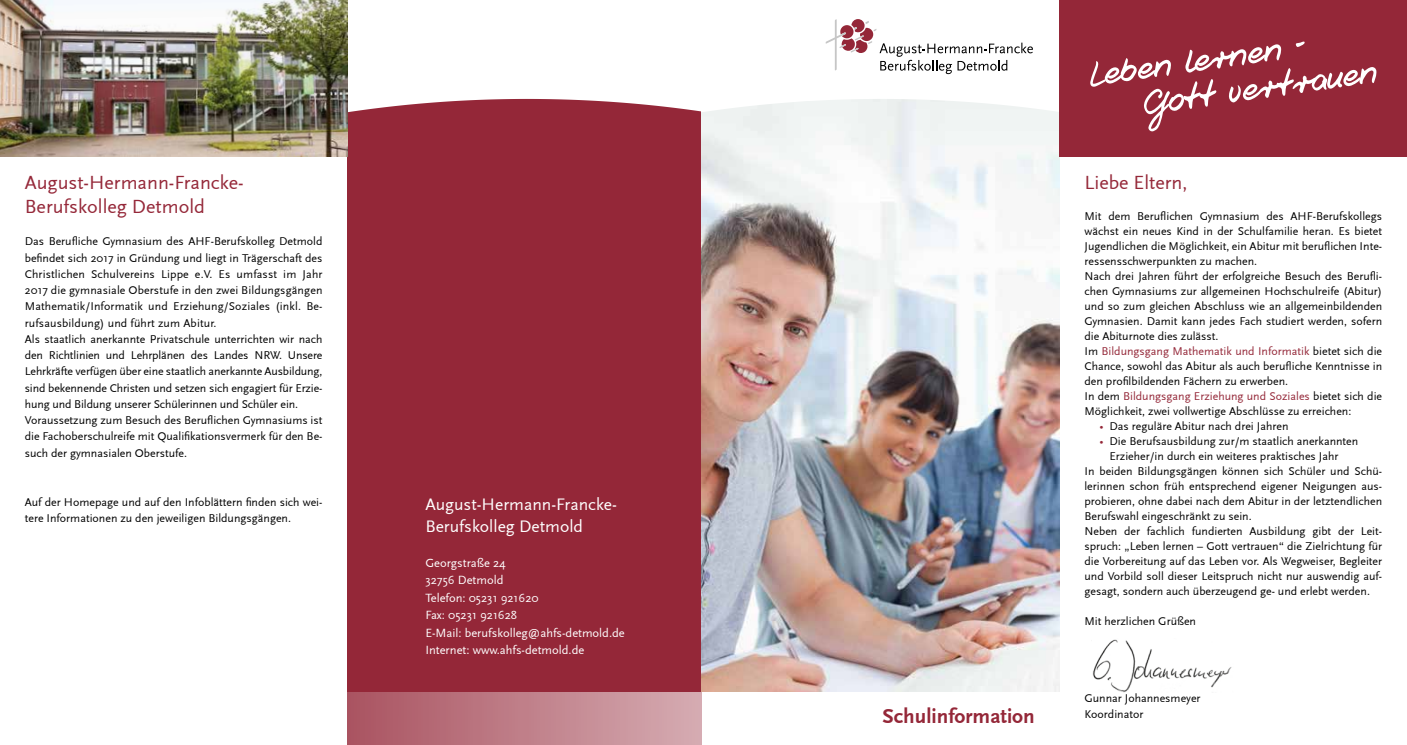
<style>
.page{position:relative;width:1407px;height:745px;background:#fff}
.page>*{position:absolute;margin:0;border:0;box-sizing:border-box;transform-origin:0 0}
.t1{font:700 21.25px "Scala Sans";color:#942738}
.t2{font:20px/24px "Scala Sans";color:#952839}
.t3{font:17.5px/21.2px "Scala Sans";color:#fff}
.t4{font:12.5px/17.5px "Scala Sans";color:#fff}
.t5{font:11.88px/16.2px "Scala Sans";color:#000}
.s1{color:#942738}
</style>
<div class="page">
<div style="left:347px;top:61px;width:355px;height:683px;background:#942738"></div>
<img style="left:702px;top:113px;width:357px;height:578px">
<svg style="left:347px;top:0;width:712px;height:113px"></svg>
<svg style="left:347px;top:691px;width:780px;height:53px"></svg>
<img style="left:0;top:0;width:347px;height:156px">
<div style="left:1059px;top:0;width:348px;height:156px;background:#942738"></div>
<svg style="left:1090px;top:42px;width:286px;height:89px"></svg>
<img style="left:1092px;top:639px;width:140px;height:52px">
<h2 class="t2" style="left:25px;top:170px;width:220px">August-Hermann-Francke-<br>Berufskolleg Detmold</h2>
<p class="t5" style="left:25px;top:233px;width:299px">Das Berufliche Gymnasium des AHF-Berufskolleg Detmold befindet sich 2017 in Gründung und liegt in Trägerschaft des Christlichen Schulvereins Lippe e.V. Es umfasst im Jahr 2017 die gymnasiale Oberstufe in den zwei Bildungsgängen Mathematik/Informatik und Erziehung/Soziales (inkl. Be&shy;rufsausbildung) und führt zum Abitur.<br>Als staatlich anerkannte Privatschule unterrichten wir nach den Richtlinien und Lehrplänen des Landes NRW. Unsere Lehrkräfte verfügen über eine staatlich anerkannte Ausbildung, sind bekennende Christen und setzen sich engagiert für Erzie&shy;hung und Bildung unserer Schülerinnen und Schüler ein.<br>Voraussetzung zum Besuch des Beruflichen Gymnasiums ist die Fachoberschulreife mit Qualifikationsvermerk für den Be&shy;such der gymnasialen Oberstufe.</p>
<p class="t5" style="left:25px;top:493px;width:299px">Auf der Homepage und auf den Infoblättern finden sich wei&shy;tere Informationen zu den jeweiligen Bildungsgängen.</p>
<h3 class="t3" style="left:425px;top:494px;width:193px">August-Hermann-Francke-<br>Berufskolleg Detmold</h3>
<p class="t4" style="left:425px;top:553px;width:201px">Georgstraße 24<br>32756 Detmold<br>Telefon: 05231 921620<br>Fax: 05231 921628<br>E-Mail: berufskolleg@ahfs-detmold.de<br>Internet: www.ahfs-detmold.de</p>
<h1 class="t1" style="left:882px;top:704px;width:154px">Schulinformation</h1>
<h2 class="t2" style="left:1084px;top:170px;width:104px">Liebe Eltern,</h2>
<p class="t5" style="left:1084px;top:209px;width:299px;line-height:15px">Mit dem Beruflichen Gymnasium des AHF-Berufskollegs wächst ein neues Kind in der Schulfamilie heran. Es bietet Jugendlichen die Möglichkeit, ein Abitur mit beruflichen Inte&shy;ressensschwerpunkten zu machen.<br>Nach drei Jahren führt der erfolgreiche Besuch des Berufli&shy;chen Gymnasiums zur allgemeinen Hochschulreife (Abitur) und so zum gleichen Abschluss wie an allgemeinbildenden Gymnasien. Damit kann jedes Fach studiert werden, sofern die Abiturnote dies zulässt.<br>Im <span class="s1">Bildungsgang Mathematik und Informatik</span> bietet sich die Chance, sowohl das Abitur als auch berufliche Kenntnisse in den profilbildenden Fächern zu erwerben.<br>In dem <span class="s1">Bildungsgang Erziehung und Soziales</span> bietet sich die Möglichkeit, zwei vollwertige Abschlüsse zu erreichen:</p>
<p class="t5" style="left:1099px;top:418px;width:190px"><span class="s1">•</span> Das reguläre Abitur nach drei Jahren</p>
<p class="t5" style="left:1099px;top:433px;width:260px"><span class="s1">•</span> Die Berufsausbildung zur/m staatlich anerkannten</p>
<p class="t5" style="left:1109px;top:448px;width:230px">Erzieher/in durch ein weiteres praktisches Jahr</p>
<p class="t5" style="left:1084px;top:463px;width:299px">In beiden Bildungsgängen können sich Schüler und Schü-</p>
<p class="t5" style="left:1084px;top:478px;width:299px">lerinnen schon früh entsprechend eigener Neigungen aus-</p>
<p class="t5" style="left:1084px;top:493px;width:299px">probieren, ohne dabei nach dem Abitur in der letztendlichen</p>
<p class="t5" style="left:1084px;top:508px;width:169px">Berufswahl eingeschränkt zu sein.</p>
<p class="t5" style="left:1084px;top:523px;width:299px">Neben der fachlich fundierten Ausbildung gibt der Leit-</p>
<p class="t5" style="left:1084px;top:538px;width:299px">spruch: „Leben lernen – Gott vertrauen“ die Zielrichtung für</p>
<p class="t5" style="left:1084px;top:553px;width:299px">die Vorbereitung auf das Leben vor. Als Wegweiser, Begleiter</p>
<p class="t5" style="left:1084px;top:568px;width:299px">und Vorbild soll dieser Leitspruch nicht nur auswendig auf-</p>
<p class="t5" style="left:1084px;top:583px;width:287px">gesagt, sondern auch überzeugend ge- und erlebt werden.</p>
<p class="t5" style="left:1084px;top:613px;width:113px">Mit herzlichen Grüßen</p>
<p class="t5" style="left:1084px;top:689px;width:118px">Gunnar Johannesmeyer<br>Koordinator</p>
</div>
